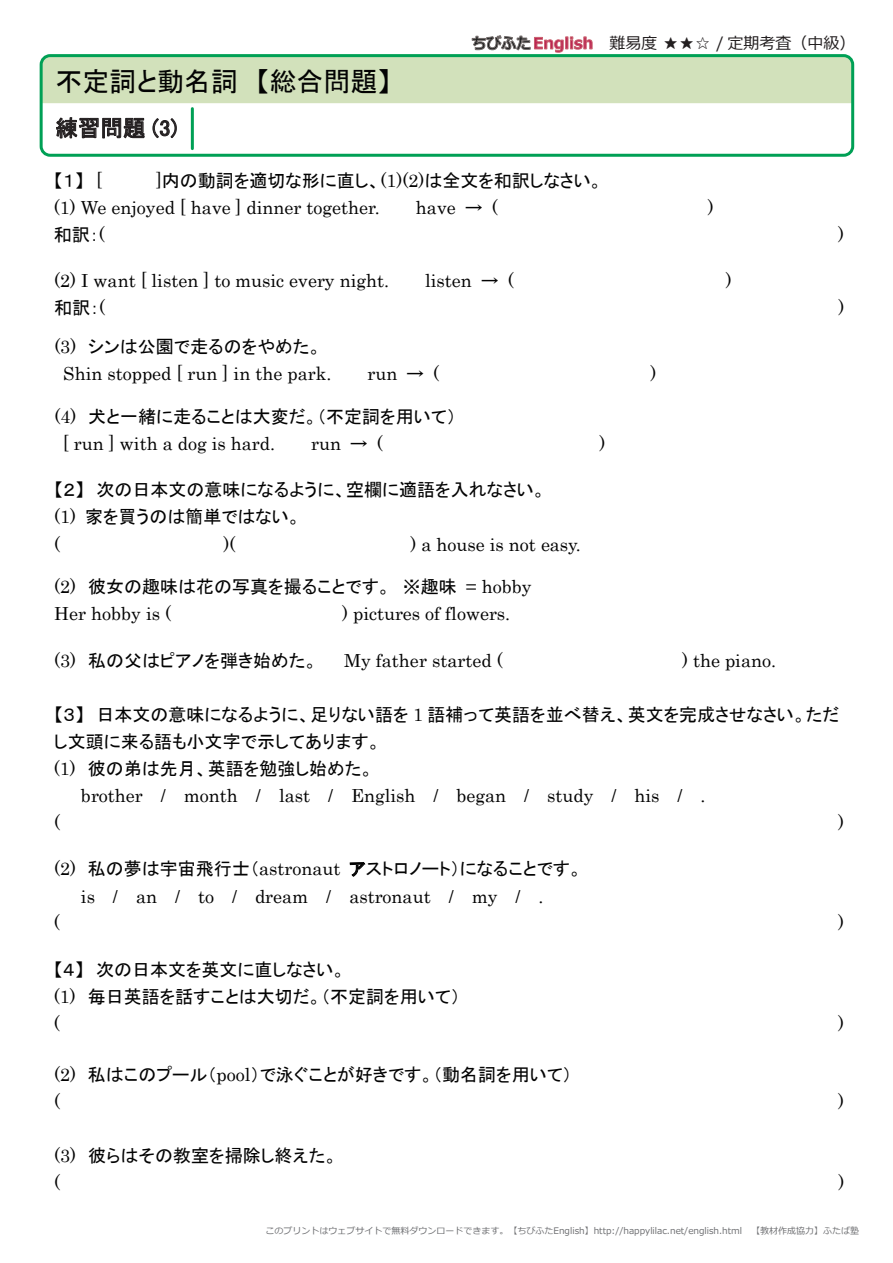
<style>
.page{position:relative;width:893px;height:1263px;background:#fff}
.page>*{position:absolute;margin:0;border:0;box-sizing:border-box;transform-origin:0 0}
.t1{font:27px "MS P Gothic";color:#030303}
.t2{font:22.5px "MS P Gothic";color:#231f20}
.t3{font:18px/27px "MS P Gothic";color:#030303}
.t4{font:18px "Century";color:#030303}
.t5{font:16.05px "Meiryo";color:#231f20}
.t6{font:9px "Meiryo";color:#6c6d70}
.s1{font-family:"Century"}
.s2{font-family:"MS P Gothic"}
</style>
<div class="page">
<div style="left:41px;top:56px;width:812px;height:99px;background:#d2e1bb;border-radius:9px"></div>
<div style="left:40px;top:54px;width:814px;height:103px;border:3px solid #00a055;border-radius:9px"></div>
<svg style="left:41px;top:103px;width:812px;height:52px;background:#f1f6f4"></svg>
<hr style="left:191px;top:109px;width:3px;height:40px;background:#00a055">
<svg style="left:472px;top:35px;width:120px;height:17px"></svg>
<svg style="left:350px;top:862px;width:15px;height:15px"></svg>
<h1 class="t1" style="left:55px;top:67px;width:337px">不定詞と動名詞　【総合問題】</h1>
<p class="t2" style="left:55px;top:117px;width:123px">練習問題 (3)</p>
<p class="t5" style="left:609px;top:32px;width:248px">難易度 ★★☆ / 定期考査（中級）</p>
<p class="t3" style="left:54px;top:167px;width:50px">【１】 <span class="s1">[</span></p>
<p class="t3" style="left:156px;top:167px;width:448px"><span class="s1">]</span>内の動詞を適切な形に直し、<span class="s1">(1)(2)</span>は全文を和訳しなさい。</p>
<p class="t4" style="left:54px;top:192px;width:327px">(1) We enjoyed [ have ] dinner together.</p>
<p class="t4" style="left:416px;top:192px;width:83px">have <span class="s2">→</span> (</p>
<p class="t4" style="left:708px;top:192px;width:7px">)</p>
<p class="t3" style="left:54px;top:221px;width:52px">和訳：<span class="s1">(</span></p>
<p class="t4" style="left:838px;top:219px;width:7px">)</p>
<p class="t4" style="left:54px;top:265px;width:336px">(2) I want [ listen ] to music every night.</p>
<p class="t4" style="left:425px;top:265px;width:90px">listen <span class="s2">→</span> (</p>
<p class="t4" style="left:726px;top:265px;width:7px">)</p>
<p class="t3" style="left:54px;top:294px;width:52px">和訳：<span class="s1">(</span></p>
<p class="t4" style="left:838px;top:292px;width:7px">)</p>
<p class="t3" style="left:54px;top:333px;width:268px"><span class="s1">(3)</span> シンは公園で走るのをやめた。</p>
<p class="t4" style="left:63px;top:358px;width:270px">Shin stopped [ run ] in the park.</p>
<p class="t4" style="left:367px;top:358px;width:73px">run <span class="s2">→</span> (</p>
<p class="t4" style="left:651px;top:358px;width:7px">)</p>
<p class="t3" style="left:54px;top:403px;width:403px"><span class="s1">(4)</span> 犬と一緒に走ることは大変だ。（不定詞を用いて）</p>
<p class="t4" style="left:63px;top:428px;width:214px">[ run ] with a dog is hard.</p>
<p class="t4" style="left:311px;top:428px;width:73px">run <span class="s2">→</span> (</p>
<p class="t4" style="left:599px;top:428px;width:7px">)</p>
<p class="t3" style="left:54px;top:476px;width:493px">【２】 次の日本文の意味になるように、空欄に適語を入れなさい。<span class="s1">(1)</span> 家を買うのは簡単ではない。</p>
<p class="t4" style="left:54px;top:529px;width:7px">(</p>
<p class="t4" style="left:224px;top:529px;width:13px">)(</p>
<p class="t4" style="left:410px;top:529px;width:172px">) a house is not easy.</p>
<p class="t3" style="left:54px;top:573px;width:479px"><span class="s1">(2)</span> 彼女の趣味は花の写真を撮ることです。 ※趣味 <span class="s1">= hobby</span></p>
<p class="t4" style="left:54px;top:599px;width:118px">Her hobby is (</p>
<p class="t4" style="left:342px;top:599px;width:170px">) pictures of flowers.</p>
<p class="t3" style="left:54px;top:647px;width:265px"><span class="s1">(3)</span> 私の父はピアノを弾き始めた。</p>
<p class="t4" style="left:344px;top:645px;width:160px">My father started (</p>
<p class="t4" style="left:682px;top:645px;width:96px">) the piano.</p>
<p class="t3" style="left:54px;top:701px;width:787px">【３】 日本文の意味になるように、足りない語を <span class="s1">1</span> 語補って英語を並べ替え、英文を完成させなさい。ただし文頭に来る語も小文字で示してあります。<br><span class="s1">(1)</span> 彼の弟は先月、英語を勉強し始めた。</p>
<p class="t4" style="left:81px;top:780px;width:626px">brother / month / last / English / began / study / his / .</p>
<p class="t4" style="left:54px;top:807px;width:7px">(</p>
<p class="t4" style="left:838px;top:807px;width:7px">)</p>
<p class="t3" style="left:54px;top:855px;width:530px"><span class="s1">(2)</span> 私の夢は宇宙飛行士（<span class="s1">astronaut</span> アストロノート）になることです。</p>
<p class="t4" style="left:81px;top:881px;width:464px">is / an / to / dream / astronaut / my / .</p>
<p class="t4" style="left:54px;top:907px;width:7px">(</p>
<p class="t4" style="left:838px;top:907px;width:7px">)</p>
<p class="t3" style="left:54px;top:956px;width:408px">【４】 次の日本文を英文に直しなさい。<br><span class="s1">(1)</span> 毎日英語を話すことは大切だ。（不定詞を用いて）</p>
<p class="t4" style="left:54px;top:1008px;width:7px">(</p>
<p class="t4" style="left:838px;top:1008px;width:7px">)</p>
<p class="t3" style="left:54px;top:1061px;width:519px"><span class="s1">(2)</span> 私はこのプール（<span class="s1">pool</span>）で泳ぐことが好きです。（動名詞を用いて）</p>
<p class="t4" style="left:54px;top:1086px;width:7px">(</p>
<p class="t4" style="left:838px;top:1086px;width:7px">)</p>
<p class="t3" style="left:54px;top:1142px;width:285px"><span class="s1">(3)</span> 彼らはその教室を掃除し終えた。</p>
<p class="t4" style="left:54px;top:1167px;width:7px">(</p>
<p class="t4" style="left:838px;top:1167px;width:7px">)</p>
<p class="t6" style="left:265px;top:1224px;width:595px">このプリントはウェブサイトで無料ダウンロードできます。【ちびふたEnglish】http://happylilac.net/english.html　【教材作成協力】ふたば塾</p>
</div>
